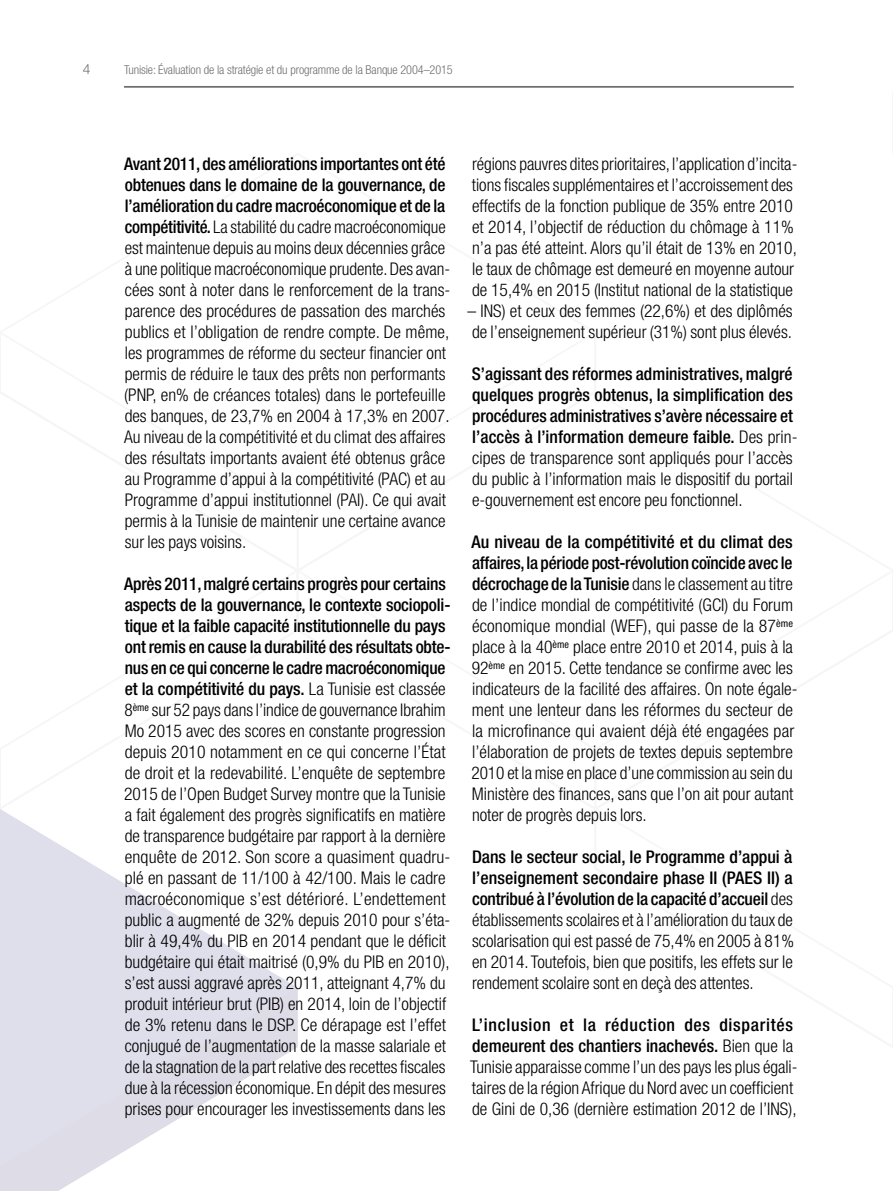
<style>
.page{position:relative;width:893px;height:1191px;background:#fff}
.page>*{position:absolute;margin:0;border:0;box-sizing:border-box;transform-origin:0 0}
.t1{font:300 condensed 17.5px/21px "Helvetica Neue LT Std";color:#000}
.t2{font:500 condensed 17.5px/21px "Helvetica Neue LT Std";color:#000}
.t3{font:300 14px "Helvetica Neue LT Std";color:#706f6f}
.t4{font:300 condensed 12.25px "Helvetica Neue LT Std";letter-spacing:-.01em;color:#706f6f}
.s1{font-weight:500}
.s2{font-weight:300}
</style>
<div class="page">
<svg style="left:0;top:809px;width:296px;height:178px;fill:#e7e6ef"></svg>
<svg style="left:1px;top:987px;width:297px;height:204px;fill:#dfdeeb"></svg>
<svg style="left:0;top:987px;width:1px;height:204px"></svg>
<hr style="left:124px;top:86px;width:670px;height:2px;background:#706f6f">
<p class="t3" style="left:83px;top:61px;width:9px">4</p>
<p class="t4" style="left:124px;top:63px;width:330px">Tunisie: Évaluation de la stratégie et du programme de la Banque 2004–2015</p>
<p class="t1" style="left:124px;top:153px;width:328px"><span class="s1">Avant 2011, des améliorations importantes ont été obtenues dans le domaine de la gouvernance, de l’amélioration du cadre macroéconomique et de la compétitivité.</span> La stabilité du cadre macroéconomique est maintenue depuis au moins deux décennies grâce à une politique macroéconomique prudente. Des avan&shy;cées sont à noter dans le renforcement de la trans&shy;parence des procédures de passation des marchés publics et l’obligation de rendre compte. De même, les programmes de réforme du secteur financier ont permis de réduire le taux des prêts non performants (PNP, en% de créances totales) dans le portefeuille des banques, de 23,7% en 2004 à 17,3% en 2007.<br>Au niveau de la compétitivité et du climat des affaires des résultats importants avaient été obtenus grâce au Programme d’appui à la compétitivité (PAC) et au Programme d’appui institutionnel (PAI). Ce qui avait permis à la Tunisie de maintenir une certaine avance sur les pays voisins.</p>
<p class="t1" style="left:124px;top:573px;width:328px"><span class="s1">Après 2011, malgré certains progrès pour certains aspects de la gouvernance, le contexte sociopoli&shy;tique et la faible capacité institutionnelle du pays ont remis en cause la durabilité des résultats obte&shy;nus en ce qui concerne le cadre macroéconomique et la compétitivité du pays.</span> La Tunisie est classée 8<sup>ème</sup> sur 52 pays dans l’indice de gouvernance Ibrahim Mo 2015 avec des scores en constante progression depuis 2010 notamment en ce qui concerne l’État de droit et la redevabilité. L’enquête de septembre 2015 de l’Open Budget Survey montre que la Tunisie a fait également des progrès significatifs en matière de transparence budgétaire par rapport à la dernière enquête de 2012. Son score a quasiment quadru&shy;plé en passant de 11/100 à 42/100. Mais le cadre macroéconomique s’est détérioré. L’endettement public a augmenté de 32% depuis 2010 pour s’éta&shy;blir à 49,4% du PIB en 2014 pendant que le déficit budgétaire qui était maitrisé (0,9% du PIB en 2010), s’est aussi aggravé après 2011, atteignant 4,7% du produit intérieur brut (PIB) en 2014, loin de l’objectif de 3% retenu dans le DSP. Ce dérapage est l’effet conjugué de l’augmentation de la masse salariale et de la stagnation de la part relative des recettes fiscales due à la récession économique. En dépit des mesures prises pour encourager les investissements dans les</p>
<p class="t1" style="left:472px;top:153px;width:327px">régions pauvres dites prioritaires, l’application d’incita&shy;tions fiscales supplémentaires et l’accroissement des effectifs de la fonction publique de 35% entre 2010 et 2014, l’objectif de réduction du chômage à 11% n’a pas été atteint. Alors qu’il était de 13% en 2010, le taux de chômage est demeuré en moyenne autour de 15,4% en 2015 (Institut national de la statistique</p>
<p class="t1" style="left:467px;top:300px;width:327px">– INS) et ceux des femmes (22,6%) et des diplômés de l’enseignement supérieur (31%) sont plus élevés.</p>
<p class="t2" style="left:472px;top:363px;width:327px">S’agissant des réformes administratives, malgré quelques progrès obtenus, la simplification des procédures administratives s’avère nécessaire et l’accès à l’information demeure faible. <span class="s2">Des prin&shy;cipes de transparence sont appliqués pour l’accès du public à l’information mais le dispositif du portail e-gouvernement est encore peu fonctionnel.</span></p>
<p class="t1" style="left:471px;top:531px;width:328px"><span class="s1">Au niveau de la compétitivité et du climat des affaires, la période post-révolution coïncide avec le décrochage de la Tunisie</span> dans le classement au titre de l’indice mondial de compétitivité (GCI) du Forum économique mondial (WEF), qui passe de la 87<sup>ème </sup>place à la 40<sup>ème</sup> place entre 2010 et 2014, puis à la 92<sup>ème</sup> en 2015. Cette tendance se confirme avec les indicateurs de la facilité des affaires. On note égale&shy;ment une lenteur dans les réformes du secteur de la microfinance qui avaient déjà été engagées par l’élaboration de projets de textes depuis septembre 2010 et la mise en place d’une commission au sein du Ministère des finances, sans que l’on ait pour autant noter de progrès depuis lors.</p>
<p class="t1" style="left:472px;top:846px;width:324px;text-align:justify"><span class="s1">Dans le secteur social, le Programme d’appui à l’enseignement secondaire phase II (PAES II) a contribué à l’évolution de la capacité d’accueil</span> des établissements scolaires et à l’amélioration du taux de scolarisation qui est passé de 75,4% en 2005 à 81% en 2014. Toutefois, bien que positifs, les effets sur le rendement scolaire sont en deçà des attentes.</p>
<p class="t1" style="left:470px;top:1014px;width:329px"><span class="s1">L’inclusion et la réduction des disparités demeurent des chantiers inachevés.</span> Bien que la Tunisie apparaisse comme l’un des pays les plus égali&shy;taires de la région Afrique du Nord avec un coefficient de Gini de 0,36 (dernière estimation 2012 de l’INS),</p>
</div>
